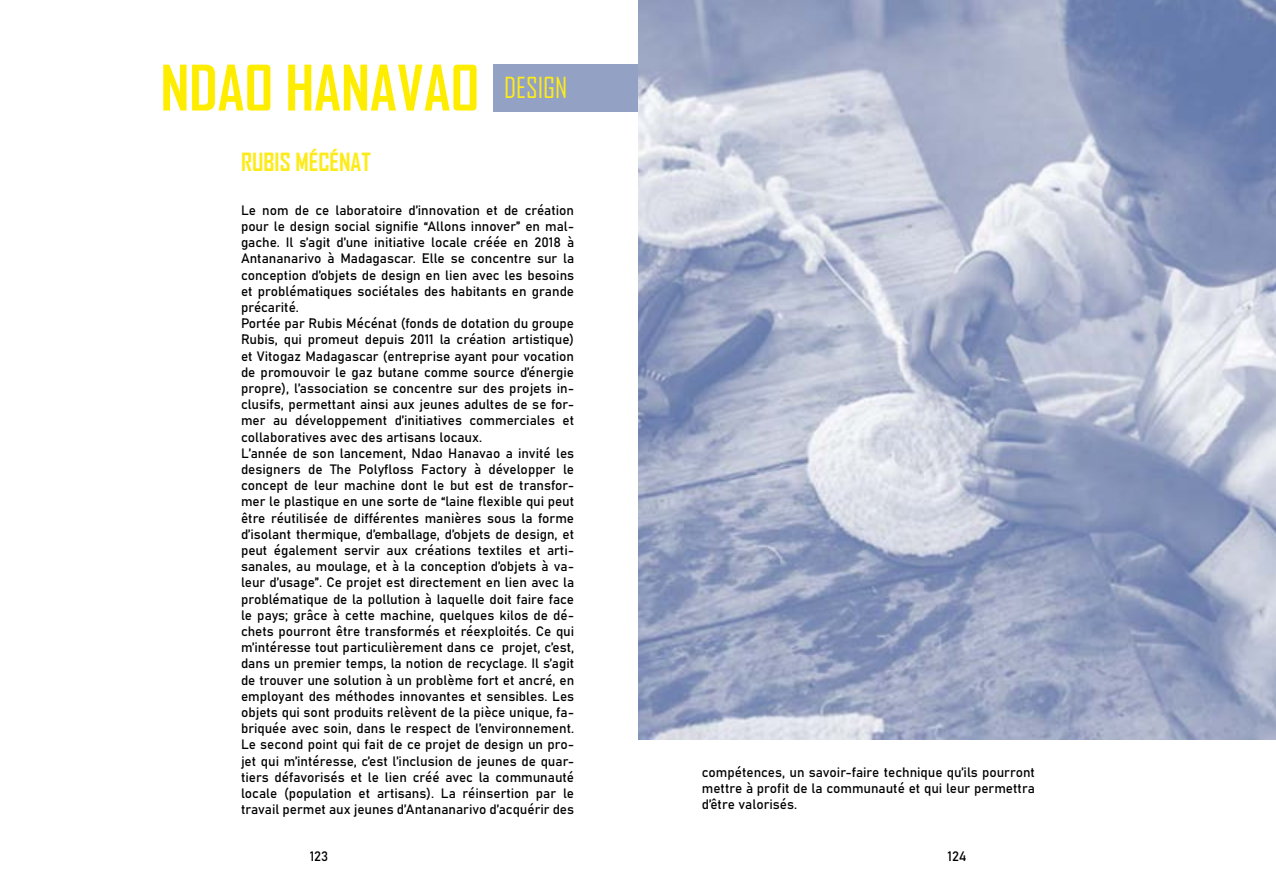
<style>
.page{position:relative;width:1276px;height:893px;background:#fff}
.page>*{position:absolute;margin:0;border:0;box-sizing:border-box;transform-origin:0 0}
.t1{font:700 60px "Agency FB";color:#ffed00}
.t2{font:27.75px "Agency FB";color:#fdeb19}
.t3{font:700 24px "Agency FB";color:#fdeb19}
.t4{font:13.5px/16.2px "Bahnschrift";color:#000}
</style>
<div class="page">
<div style="left:493px;top:64px;width:145px;height:48px;background:#92a1c4"></div>
<img style="left:638px;top:0;width:638px;height:740px">
<h1 class="t1" style="left:161px;top:51px;width:320px">NDAO HANAVAO</h1>
<h3 class="t3" style="left:241px;top:147px;width:131px">RUBIS MÉCÉNAT</h3>
<h2 class="t2" style="left:504px;top:71px;width:65px">DESIGN</h2>
<p class="t4" style="left:241px;top:202px;width:335px">Le nom de ce laboratoire d’innovation et de création pour le design social signifie “Allons innover” en mal&shy;gache. Il s’agit d’une initiative locale créée en 2018 à Antananarivo à Madagascar. Elle se concentre sur la conception d’objets de design en lien avec les besoins et problématiques sociétales des habitants en grande précarité.<br>Portée par Rubis Mécénat (fonds de dotation du groupe Rubis, qui promeut depuis 2011 la création artistique) et Vitogaz Madagascar (entreprise ayant pour vocation de promouvoir le gaz butane comme source d’énergie propre), l’association se concentre sur des projets in&shy;clusifs, permettant ainsi aux jeunes adultes de se for&shy;mer au développement d’initiatives commerciales et collaboratives avec des artisans locaux.<br>L’année de son lancement, Ndao Hanavao a invité les designers de The Polyfloss Factory à développer le concept de leur machine dont le but est de transfor&shy;mer le plastique en une sorte de “laine flexible qui peut être réutilisée de différentes manières sous la forme d’isolant thermique, d’emballage, d’objets de design, et peut également servir aux créations textiles et arti&shy;sanales, au moulage, et à la conception d’objets à va&shy;leur d’usage”. Ce projet est directement en lien avec la problématique de la pollution à laquelle doit faire face le pays; grâce à cette machine, quelques kilos de dé&shy;chets pourront être transformés et réexploités. Ce qui m’intéresse tout particulièrement dans ce projet, c’est, dans un premier temps, la notion de recyclage. Il s’agit de trouver une solution à un problème fort et ancré, en employant des méthodes innovantes et sensibles. Les objets qui sont produits relèvent de la pièce unique, fa&shy;briquée avec soin, dans le respect de l’environnement.<br>Le second point qui fait de ce projet de design un pro&shy;jet qui m’intéresse, c’est l’inclusion de jeunes de quar&shy;tiers défavorisés et le lien créé avec la communauté locale (population et artisans). La réinsertion par le travail permet aux jeunes d’Antananarivo d’acquérir des</p>
<p class="t4" style="left:310px;top:848px;width:20px">123</p>
<p class="t4" style="left:702px;top:764px;width:335px;text-align:justify">compétences, un savoir-faire technique qu’ils pourront mettre à profit de la communauté et qui leur permettra d’être valorisés.</p>
<p class="t4" style="left:947px;top:848px;width:20px">124</p>
</div>
